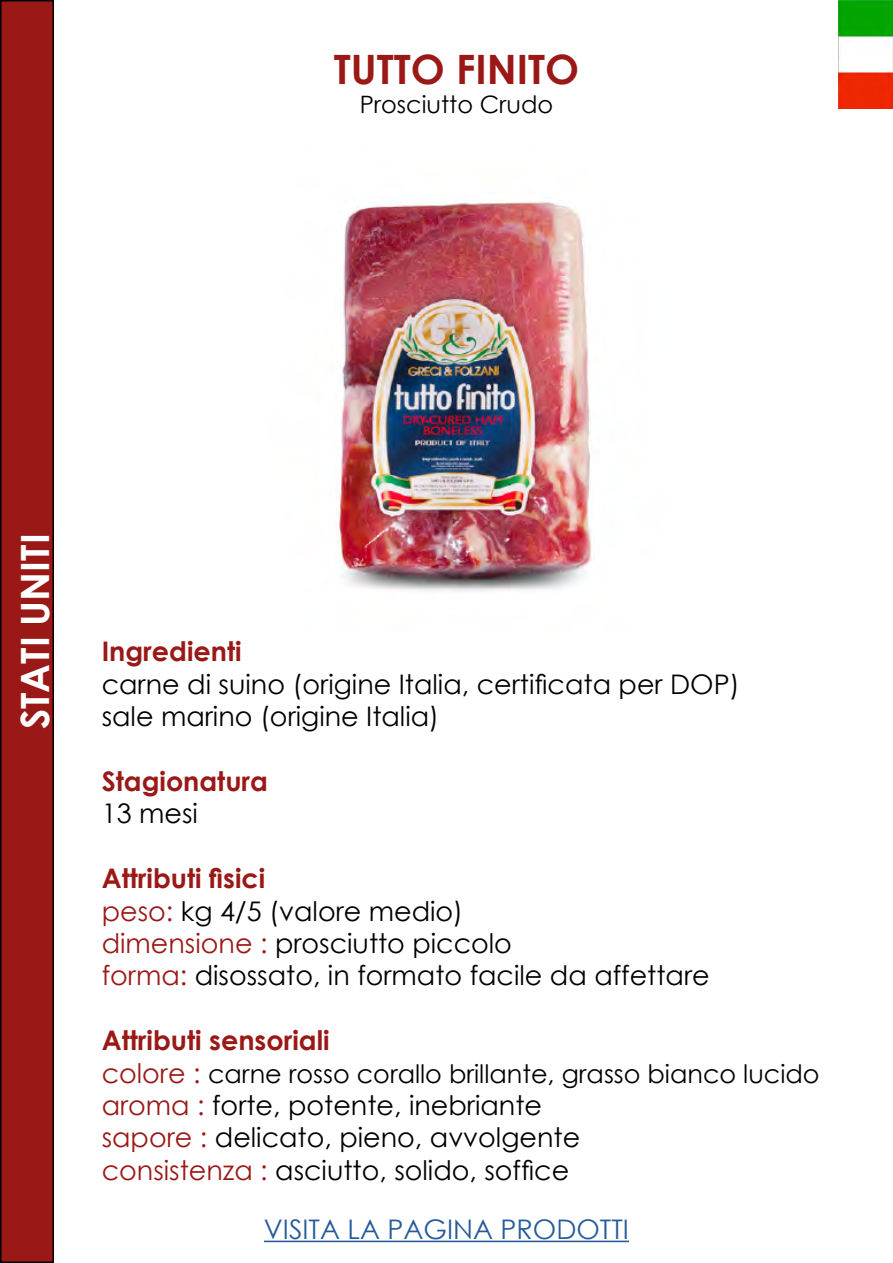
<style>
.page{position:relative;width:893px;height:1263px;background:#fff}
.page>*{position:absolute;margin:0;border:0;box-sizing:border-box;transform-origin:0 0}
.t1{font:700 40.5px "Century Gothic";color:#9a1917}
.t2{font:700 39px "Century Gothic";color:#fff}
.t3{font:27px/32.4px "Century Gothic";color:#000}
.t4{font:700 27px "Century Gothic";color:#9a1917}
.t5{font:27px "Century Gothic";color:#275b9b}
.t6{font:25.5px "Century Gothic";color:#000}
.t7{font:24px "Century Gothic";color:#000}
.s1{font-weight:700;color:#9a1917}
.s2{color:#9a1917}
.s3{font-size:27px;color:#9a1917}
</style>
<div class="page">
<img style="left:839px;top:0;width:54px;height:108px">
<hr style="left:264px;top:1240px;width:365px;height:2px;background:#275b9b">
<div style="left:1px;top:1px;width:52px;height:1261px;background:#9a1917"></div>
<div style="left:0;top:0;width:54px;height:1263px;border:2px solid #000"></div>
<img style="left:335px;top:200px;width:257px;height:392px">
<h1 class="t1" style="left:334px;top:39px;width:247px">TUTTO FINITO</h1>
<p class="t7" style="left:360px;top:88px;width:195px">Prosciutto Crudo</p>
<h2 class="t2" style="left:5px;top:729px;width:197px;rotate:-90deg">STATI UNITI</h2>
<p class="t4" style="left:102px;top:631px;width:141px">Ingredienti</p>
<p class="t3" style="left:102px;top:667px;width:639px">carne di suino (origine Italia, certificata per DOP) sale marino (origine Italia)</p>
<p class="t4" style="left:102px;top:761px;width:168px">Stagionatura</p>
<p class="t3" style="left:102px;top:797px;width:98px">13 mesi</p>
<p class="t3" style="left:102px;top:862px;width:609px"><span class="s1">Attributi fisici<br></span><span class="s2">peso:</span> kg 4/5 (valore medio)<br><span class="s2">dimensione :</span> prosciutto piccolo<br><span class="s2">forma:</span> disossato, in formato facile da affettare</p>
<p class="t4" style="left:102px;top:1020px;width:229px">Attributi sensoriali</p>
<p class="t6" style="left:102px;top:1055px;width:719px"><span class="s3">colore :</span> carne rosso corallo brillante, grasso bianco lucido</p>
<p class="t3" style="left:102px;top:1088px;width:480px"><span class="s2">aroma :</span> forte, potente, inebriante <span class="s2">sapore :</span> delicato, pieno, avvolgente <span class="s2">consistenza :</span> asciutto, solido, soffice</p>
<p class="t5" style="left:264px;top:1210px;width:367px">VISITA LA PAGINA PRODOTTI</p>
</div>
